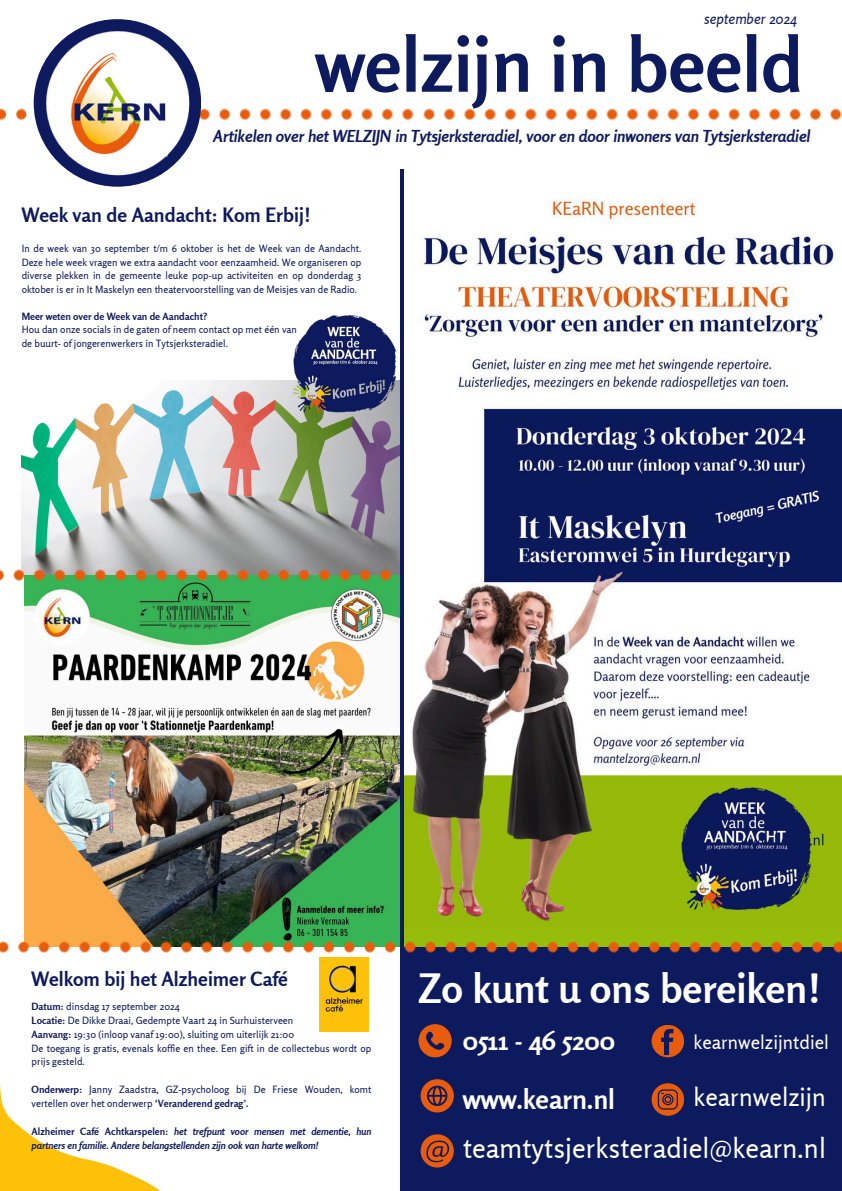
<style>
.page{position:relative;width:842px;height:1191px;background:#fff}
.page>*{position:absolute;margin:0;border:0;box-sizing:border-box;transform-origin:0 0}
.t1{font:700 74.9px "Rosario";color:#0e1a5e}
.t2{font:700 40.4px "Rosario";color:#fff}
.t3{font:27.7px "Rosario";color:#fff}
.t4{font:700 27.3px "Rosario";color:#fff}
.t5{font:700 26.5px "Rosario";color:#fff}
.t6{font:25.3px "Rosario";color:#fff}
.t7{font:700 19.7px "Rosario";color:#0e1a5e}
.t8{font:19px "Rosario";color:#fff}
.t9{font:italic 700 16.4px "Rosario";color:#0e1a5e}
.t10{font:italic 14.8px "Rosario";color:#0e1a5e}
.t11{font:10px/13.5px "Rosario";color:#0e1a5e}
.t12{font:italic 700 10px/13.9px "Rosario";color:#0e1a5e}
.t13{font:700 10px "Rosario";color:#0e1a5e}
.s1{font-weight:700}
.s2{font-style:normal}
</style>
<div class="page">
<svg style="left:0;top:97px;width:842px;height:37px"></svg>
<div style="left:34px;top:19px;width:167px;height:168px;background:#0e1a5e;border-radius:50%"></div>
<img style="left:43px;top:29px;width:149px;height:148px">
<div style="left:400px;top:947px;width:442px;height:243px;background:#0e1a5e"></div>
<img style="left:403px;top:171px;width:439px;height:755px">
<svg style="left:418px;top:1024px;width:33px;height:32px"></svg>
<svg style="left:421px;top:1134px;width:33px;height:33px"></svg>
<svg style="left:421px;top:1079px;width:33px;height:33px"></svg>
<svg style="left:770px;top:355px;width:40px;height:24px"></svg>
<svg style="left:0;top:1084px;width:159px;height:106px"></svg>
<div style="left:320px;top:957px;width:49px;height:74px;background:#fdc10a"></div>
<img style="left:319px;top:967px;width:44px;height:53px">
<svg style="left:408px;top:926px;width:434px;height:27px;background:#8e9617"></svg>
<img style="left:24px;top:595px;width:376px;height:331px">
<svg style="left:0;top:926px;width:398px;height:41px"></svg>
<svg style="left:398px;top:926px;width:10px;height:26px"></svg>
<img style="left:22px;top:380px;width:378px;height:174px">
<svg style="left:0;top:554px;width:393px;height:41px;background:#83a77b"></svg>
<svg style="left:393px;top:554px;width:7px;height:41px"></svg>
<hr style="left:400px;top:170px;width:3px;height:782px;background:#0e1a5e">
<img style="left:278px;top:302px;width:130px;height:130px">
<div style="left:652px;top:1024px;width:32px;height:33px;background:#e85c0d;border-radius:50%"></div>
<svg style="left:661px;top:1029px;width:12px;height:25px"></svg>
<div style="left:652px;top:1083px;width:32px;height:32px;background:#e85c0d;border-radius:50%"></div>
<svg style="left:658px;top:1089px;width:20px;height:20px"></svg>
<h2 class="t10" style="left:704px;top:10px;width:95px">september 2024</h2>
<p class="t1" style="left:315px;top:19px;width:489px">welzijn in beeld</p>
<p class="t9" style="left:214px;top:126px;width:598px">Artikelen over het WELZIJN in Tytsjerksteradiel, voor en door inwoners van Tytsjerksteradiel</p>
<p class="t7" style="left:22px;top:203px;width:290px">Week van de Aandacht: Kom Erbij!</p>
<h4 class="t11" style="left:22px;top:242px;width:341px;text-align:justify">In de week van 30 september t/m 6 oktober is het de Week van de Aandacht.<br>Deze hele week vragen we extra aandacht voor eenzaamheid. We organiseren op diverse plekken in de gemeente leuke pop-up activiteiten en op donderdag 3 oktober is er in It Maskelyn een theatervoorstelling van de Meisjes van de Radio.</h4>
<p class="t13" style="left:22px;top:310px;width:187px">Meer weten over de Week van de Aandacht?</p>
<h4 class="t11" style="left:22px;top:323px;width:277px">Hou dan onze socials in de gaten of neem contact op met één van</h4>
<p class="t11" style="left:22px;top:336px;width:208px">de buurt- of jongerenwerkers in Tytsjerksteradiel.</p>
<p class="t7" style="left:32px;top:966px;width:258px">Welkom bij het Alzheimer Café</p>
<p class="t11" style="left:32px;top:999px;width:150px"><span class="s1">Datum:</span> dinsdag 17 september 2024</p>
<p class="t11" style="left:32px;top:1013px;width:263px"><span class="s1">Locatie:</span> De Dikke Draai, Gedempte Vaart 24 in Surhuisterveen</p>
<h5 class="t11" style="left:32px;top:1027px;width:264px"><span class="s1">Aanvang:</span> 19:30 (inloop vanaf 19:00), sluiting om uiterlijk 21:00</h5>
<p class="t11" style="left:32px;top:1040px;width:341px;line-height:13.9px">De toegang is gratis, evenals koffie en thee. Een gift in de collectebus wordt op prijs gesteld.</p>
<p class="t11" style="left:32px;top:1082px;width:341px;line-height:13.9px"><span class="s1">Onderwerp:</span> Janny Zaadstra, GZ-psycholoog bij De Friese Wouden, komt vertellen over het onderwerp <span class="s1">‘Veranderend gedrag’.</span></p>
<p class="t12" style="left:32px;top:1124px;width:341px"><span class="s2">Alzheimer Café Achtkarspelen:</span> het trefpunt voor mensen met dementie, hun partners en familie. Andere belangstellenden zijn ook van harte welkom!</p>
<p class="t2" style="left:418px;top:963px;width:404px">Zo kunt u ons bereiken!</p>
<h3 class="t8" style="left:694px;top:1029px;width:137px">kearnwelzijntdiel</h3>
<p class="t6" style="left:694px;top:1081px;width:134px">kearnwelzijn</p>
<h6 class="t5" style="left:463px;top:1023px;width:154px">0511 - 46 5200</h6>
<h3 class="t4" style="left:463px;top:1082px;width:154px">www.kearn.nl</h3>
<p class="t3" style="left:463px;top:1130px;width:364px">teamtytsjerksteradiel@kearn.nl</p>
</div>
